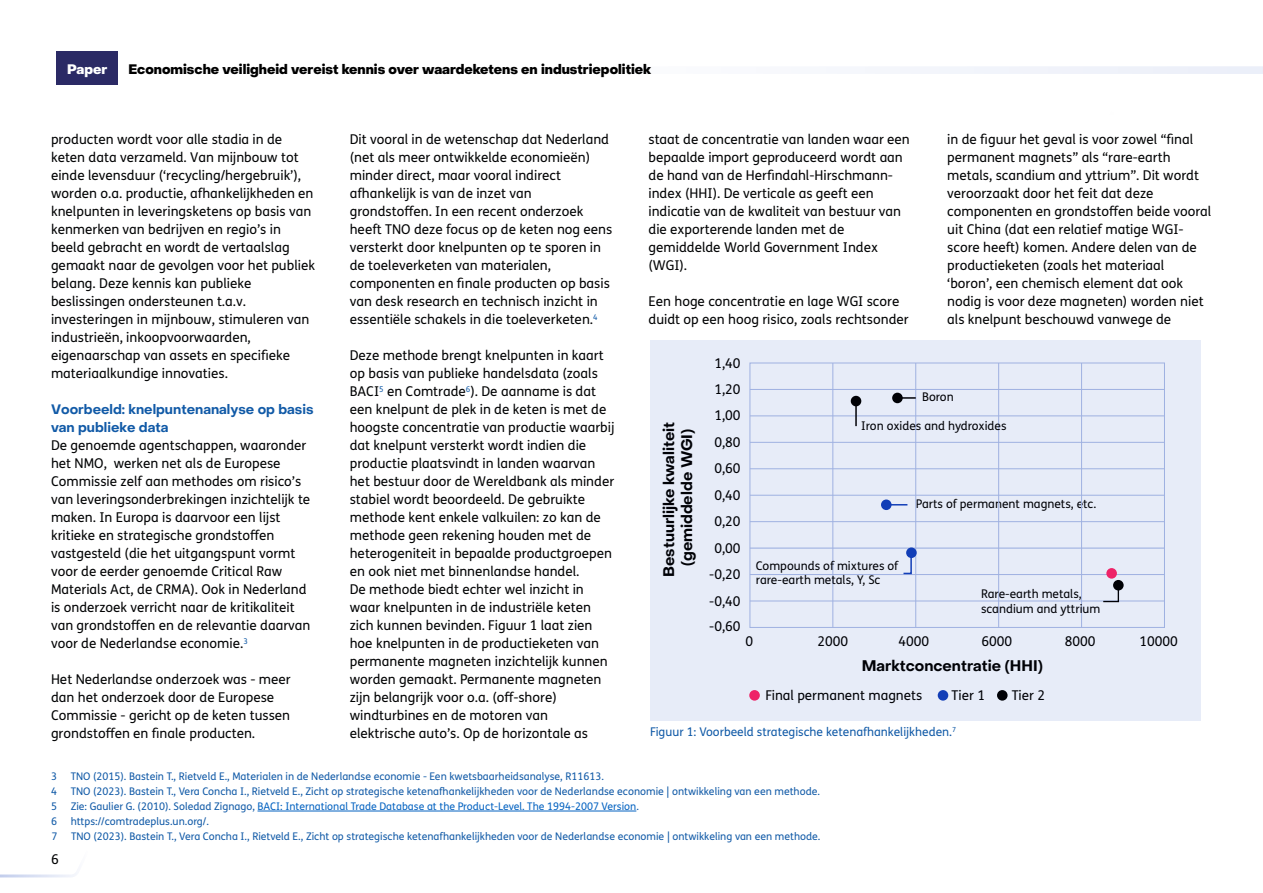
<style>
.page{position:relative;width:1263px;height:893px;background:#fff}
.page>*{position:absolute;margin:0;border:0;box-sizing:border-box;transform-origin:0 0}
.t1{font:700 15px/18px "PP Object Sans";color:#000106;text-align:center}
.Body_tekst_-_TNO_Vector{font:13.5px/18px "FS Me Pro";color:#020304}
.t2{font:13.5px/26.4px "FS Me Pro";color:#000106;text-align:center}
.Kop_cover_-_TNO_Vector{font:800 13.5px "PP Object Sans";color:#000}
.H3-Subkop_-_TNO_Vector{font:700 13.5px/18px "PP Object Sans";color:#115aa7}
.t3{font:800 13.5px "PP Object Sans";color:#fff}
.t4{font:12px/14.4px "FS Me Pro";color:#000106}
.Bijschrift_-_TNO_Vector{font:12px "FS Me Pro";color:#115aa7}
.Voetnoten_-_TNO_Vector{font:10.5px "FS Me Pro";color:#115aa7}
.Voetnoten_-_TNO_Vector-2{font:10.5px "FS Me Pro";color:#0563c1}
.s1{color:#115aa7}
</style>
<div class="page">
<svg style="left:0;top:873px;width:76px;height:5px"></svg>
<div style="left:56px;top:51px;width:62px;height:34px;background:#2b2a65"></div>
<div style="left:638px;top:66px;width:625px;height:8px;background:#f2f5fb"></div>
<hr style="left:258px;top:811px;width:378px;height:1px;background:#0563c1">
<div style="left:651px;top:340px;width:550px;height:381px;background:#e7ecf8"></div>
<svg style="left:749px;top:363px;width:416px;height:265px"></svg>
<hr style="left:750px;top:601px;width:415px;height:1px;background:#9fb1e1">
<hr style="left:750px;top:574px;width:415px;height:1px;background:#9fb1e1">
<hr style="left:750px;top:547px;width:415px;height:2px;background:#9fb1e1">
<hr style="left:750px;top:521px;width:415px;height:1px;background:#9fb1e1">
<hr style="left:750px;top:495px;width:415px;height:1px;background:#9fb1e1">
<hr style="left:750px;top:468px;width:415px;height:1px;background:#9fb1e1">
<hr style="left:750px;top:442px;width:415px;height:1px;background:#9fb1e1">
<hr style="left:750px;top:416px;width:415px;height:1px;background:#9fb1e1">
<hr style="left:750px;top:389px;width:415px;height:1px;background:#9fb1e1">
<hr style="left:1081px;top:363px;width:1px;height:264px;background:#9fb1e1">
<hr style="left:998px;top:363px;width:1px;height:264px;background:#9fb1e1">
<hr style="left:915px;top:363px;width:1px;height:264px;background:#9fb1e1">
<hr style="left:832px;top:363px;width:1px;height:264px;background:#9fb1e1">
<div style="left:749px;top:690px;width:11px;height:11px;background:#ee2368;border-radius:50%"></div>
<div style="left:1106px;top:568px;width:11px;height:11px;background:#ee2368;border-radius:50%"></div>
<div style="left:938px;top:690px;width:10px;height:11px;background:#123eb7;border-radius:50%"></div>
<div style="left:881px;top:499px;width:10px;height:11px;background:#123eb7;border-radius:50%"></div>
<div style="left:906px;top:547px;width:11px;height:11px;background:#123eb7;border-radius:50%"></div>
<div style="left:997px;top:690px;width:10px;height:11px;background:#000106;border-radius:50%"></div>
<div style="left:892px;top:393px;width:11px;height:10px;background:#000106;border-radius:50%"></div>
<div style="left:851px;top:396px;width:10px;height:10px;background:#000106;border-radius:50%"></div>
<div style="left:1113px;top:580px;width:11px;height:10px;background:#000106;border-radius:50%"></div>
<svg style="left:1102px;top:584px;width:18px;height:19px"></svg>
<svg style="left:902px;top:552px;width:11px;height:23px"></svg>
<svg style="left:891px;top:504px;width:16px;height:1px"></svg>
<svg style="left:902px;top:397px;width:14px;height:2px"></svg>
<hr style="left:855px;top:401px;width:2px;height:25px;background:#000106">
<p class="t3" style="left:67px;top:61px;width:42px">Paper</p>
<p class="Kop_cover_-_TNO_Vector" style="left:128px;top:61px;width:524px">Economische veiligheid vereist kennis over waardeketens en industriepolitiek</p>
<p class="Body_tekst_-_TNO_Vector" style="left:947px;top:130px;width:266px">in de figuur het geval is voor zowel “final permanent magnets” als “rare-earth metals, scandium and yttrium”. Dit wordt veroorzaakt door het feit dat deze componenten en grondstoffen beide vooral uit China (dat een relatief matige WGI&shy;score heeft) komen. Andere delen van de productieketen (zoals het materiaal ‘boron’, een chemisch element dat ook nodig is voor deze magneten) worden niet als knelpunt beschouwd vanwege de</p>
<p class="Body_tekst_-_TNO_Vector" style="left:51px;top:130px;width:266px">producten wordt voor alle stadia in de keten data verzameld. Van mijnbouw tot einde levensduur (‘recycling/hergebruik’), worden o.a. productie, afhankelijkheden en knelpunten in leveringsketens op basis van kenmerken van bedrijven en regio’s in beeld gebracht en wordt de vertaalslag gemaakt naar de gevolgen voor het publiek belang. Deze kennis kan publieke beslissingen ondersteunen t.a.v. investeringen in mijnbouw, stimuleren van industrieën, inkoopvoorwaarden, eigenaarschap van assets en specifieke materiaalkundige innovaties.</p>
<p class="H3-Subkop_-_TNO_Vector" style="left:51px;top:401px;width:264px">Voorbeeld: knelpuntenanalyse op basis van publieke data</p>
<p class="Body_tekst_-_TNO_Vector" style="left:51px;top:436px;width:261px">De genoemde agentschappen, waaronder het NMO, werken net als de Europese Commissie zelf aan methodes om risico’s van leveringsonderbrekingen inzichtelijk te maken. In Europa is daarvoor een lijst kritieke en strategische grondstoffen vastgesteld (die het uitgangspunt vormt voor de eerder genoemde Critical Raw Materials Act, de CRMA). Ook in Nederland is onderzoek verricht naar de kritikaliteit van grondstoffen en de relevantie daarvan voor de Nederlandse economie.<sup>3</sup></p>
<p class="Body_tekst_-_TNO_Vector" style="left:51px;top:670px;width:241px">Het Nederlandse onderzoek was - meer dan het onderzoek door de Europese Commissie - gericht op de keten tussen grondstoffen en finale producten.</p>
<p class="Voetnoten_-_TNO_Vector" style="left:51px;top:769px;width:7px">3</p>
<p class="Voetnoten_-_TNO_Vector" style="left:71px;top:769px;width:535px">TNO (2015). Bastein T., Rietveld E., Materialen in de Nederlandse economie - Een kwetsbaarheidsanalyse, R11613.</p>
<p class="Voetnoten_-_TNO_Vector" style="left:51px;top:784px;width:7px">4</p>
<p class="Voetnoten_-_TNO_Vector" style="left:71px;top:784px;width:751px">TNO (2023). Bastein T., Vera Concha I., Rietveld E., Zicht op strategische ketenafhankelijkheden voor de Nederlandse economie | ontwikkeling van een methode.</p>
<p class="Voetnoten_-_TNO_Vector" style="left:51px;top:799px;width:7px">5</p>
<p class="Voetnoten_-_TNO_Vector-2" style="left:71px;top:799px;width:570px"><span class="s1">Zie: Gaulier G. (2010). Soledad Zignago,</span> BACI: International Trade Database at the Product-Level. The 1994-2007 Version<span class="s1">.</span></p>
<p class="Voetnoten_-_TNO_Vector" style="left:51px;top:814px;width:7px">6</p>
<p class="Voetnoten_-_TNO_Vector" style="left:71px;top:814px;width:140px">https://comtradeplus.un.org/.</p>
<p class="Body_tekst_-_TNO_Vector" style="left:350px;top:130px;width:264px">Dit vooral in de wetenschap dat Nederland (net als meer ontwikkelde economieën) minder direct, maar vooral indirect afhankelijk is van de inzet van grondstoffen. In een recent onderzoek heeft TNO deze focus op de keten nog eens versterkt door knelpunten op te sporen in de toeleverketen van materialen, componenten en finale producten op basis van desk research en technisch inzicht in essentiële schakels in die toeleverketen.<sup>4</sup></p>
<p class="Body_tekst_-_TNO_Vector" style="left:350px;top:346px;width:266px">Deze methode brengt knelpunten in kaart op basis van publieke handelsdata (zoals BACI<sup>5</sup> en Comtrade<sup>6</sup>). De aanname is dat een knelpunt de plek in de keten is met de hoogste concentratie van productie waarbij dat knelpunt versterkt wordt indien die productie plaatsvindt in landen waarvan het bestuur door de Wereldbank als minder stabiel wordt beoordeeld. De gebruikte methode kent enkele valkuilen: zo kan de methode geen rekening houden met de heterogeniteit in bepaalde productgroepen en ook niet met binnenlandse handel.<br>De methode biedt echter wel inzicht in waar knelpunten in de industriële keten zich kunnen bevinden. Figuur 1 laat zien hoe knelpunten in de productieketen van permanente magneten inzichtelijk kunnen worden gemaakt. Permanente magneten zijn belangrijk voor o.a. (off-shore) windturbines en de motoren van elektrische auto’s. Op de horizontale as</p>
<p class="Body_tekst_-_TNO_Vector" style="left:648px;top:130px;width:263px">staat de concentratie van landen waar een bepaalde import geproduceerd wordt aan de hand van de Herfindahl-Hirschmann&shy;index (HHI). De verticale as geeft een indicatie van de kwaliteit van bestuur van die exporterende landen met de gemiddelde World Government Index (WGI).</p>
<p class="Body_tekst_-_TNO_Vector" style="left:648px;top:292px;width:262px">Een hoge concentratie en lage WGI score duidt op een hoog risico, zoals rechtsonder</p>
<p class="t2" style="left:709px;top:349px;width:33px">1,40<br>1,20<br>1,00<br>0,80<br>0,60<br>0,40<br>0,20<br>0,00 -0,20</p>
<p class="t4" style="left:922px;top:390px;width:33px">Boron</p>
<p class="t4" style="left:861px;top:418px;width:147px">Iron oxides and hydroxides</p>
<p class="t1" style="left:660px;top:577px;width:157px;rotate:-90deg">Bestuurlijke kwaliteit (gemiddelde WGI)</p>
<p class="t4" style="left:916px;top:496px;width:182px">Parts of permanent magnets, etc.</p>
<p class="t4" style="left:756px;top:558px;width:144px">Compounds of mixtures of rare-earth metals, Y, Sc</p>
<p class="t4" style="left:981px;top:587px;width:121px">Rare-earth metals, scandium and yttrium</p>
<p class="t2" style="left:709px;top:588px;width:33px;line-height:25px;text-align:left">-0,40 -0,60</p>
<p class="t2" style="left:745px;top:628px;width:9px">0</p>
<p class="t2" style="left:898px;top:628px;width:32px">4000</p>
<p class="t2" style="left:1065px;top:628px;width:32px">8000</p>
<p class="t2" style="left:817px;top:628px;width:32px">2000</p>
<p class="t2" style="left:981px;top:628px;width:32px">6000</p>
<p class="t2" style="left:1139px;top:628px;width:40px">10000</p>
<p class="t1" style="left:862px;top:657px;width:183px">Marktconcentratie (HHI)</p>
<p class="t2" style="left:765px;top:681px;width:158px">Final permanent magnets</p>
<p class="t2" style="left:952px;top:681px;width:35px">Tier 1</p>
<p class="t2" style="left:1012px;top:681px;width:35px">Tier 2</p>
<p class="Bijschrift_-_TNO_Vector" style="left:650px;top:724px;width:308px">Figuur 1: Voorbeeld strategische ketenafhankelijkheden.<sup>7</sup></p>
<p class="Voetnoten_-_TNO_Vector" style="left:51px;top:829px;width:7px">7</p>
<p class="Voetnoten_-_TNO_Vector" style="left:71px;top:829px;width:751px">TNO (2023). Bastein T., Vera Concha I., Rietveld E., Zicht op strategische ketenafhankelijkheden voor de Nederlandse economie | ontwikkeling van een methode.</p>
<p class="Body_tekst_-_TNO_Vector" style="left:51px;top:850px;width:9px">6</p>
</div>
